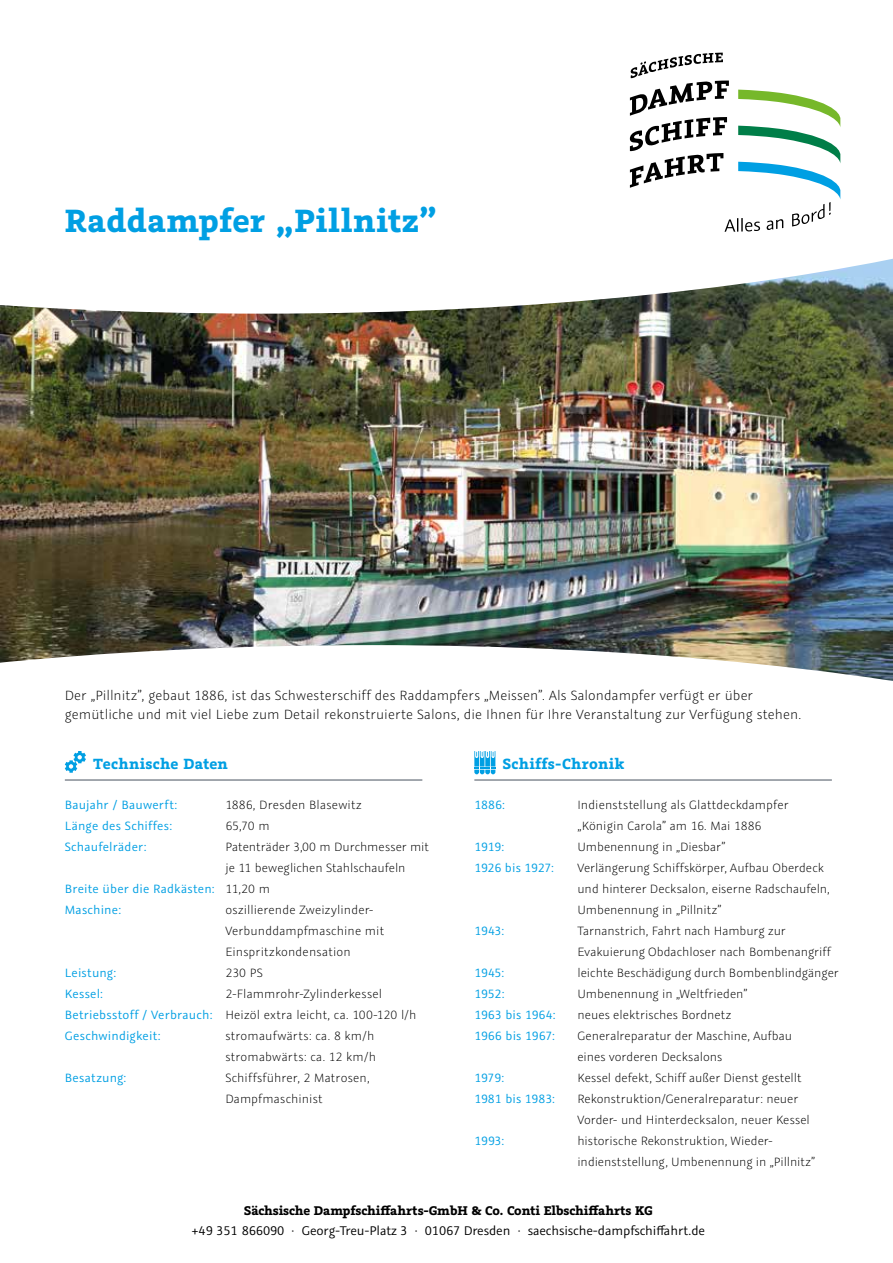
<style>
.page{position:relative;width:893px;height:1263px;background:#fff}
.page>*{position:absolute;margin:0;border:0;box-sizing:border-box;transform-origin:0 0}
.t1{font:700 36px "Graublau Slab";letter-spacing:.015em;color:#009fe3}
.t2{font:700 16.5px "Graublau Slab";letter-spacing:.02em;color:#009fe3}
.t3{font:300 15px/19.5px "Graublau Sans";letter-spacing:.01em;color:#000}
.t4{font:14.1px "Graublau Sans";letter-spacing:-.01em;color:#000}
.t5{font:700 14.1px "Graublau Slab";letter-spacing:-.01em;color:#000}
.t6{font:300 13.5px/21px "Graublau Sans";letter-spacing:.005em;color:#000}
.t7{font:13.5px/21px "Graublau Sans";letter-spacing:.015em;color:#009fe3}
.t8{font:13.5px/21px "Graublau Sans";letter-spacing:-.02em;color:#009fe3}
.t9{font:13.5px/21px "Graublau Sans";letter-spacing:-.01em;color:#009fe3}
</style>
<div class="page">
<img style="left:0;top:314px;width:893px;height:331px">
<svg style="left:0;top:645px;width:893px;height:136px"></svg>
<svg style="left:0;top:52px;width:893px;height:262px"></svg>
<svg style="left:630px;top:53px;width:211px;height:179px"></svg>
<svg style="left:65px;top:751px;width:21px;height:22px"></svg>
<svg style="left:474px;top:751px;width:21px;height:23px"></svg>
<hr style="left:65px;top:780px;width:357px;height:1px;background:#47515f">
<hr style="left:474px;top:780px;width:358px;height:1px;background:#47515f">
<h1 class="t1" style="left:65px;top:197px;width:373px">Raddampfer „Pillnitz”</h1>
<p class="t3" style="left:65px;top:685px;width:738px">Der „Pillnitz”, gebaut 1886, ist das Schwesterschiff des Raddampfers „Meissen”. Als Salondampfer verfügt er über gemütliche und mit viel Liebe zum Detail rekonstruierte Salons, die Ihnen für Ihre Veranstaltung zur Verfügung stehen.</p>
<p class="t2" style="left:93px;top:753px;width:136px">Technische Daten</p>
<p class="t2" style="left:503px;top:753px;width:123px">Schiffs-Chronik</p>
<p class="t7" style="left:65px;top:794px;width:114px">Baujahr / Bauwerft:<br>Länge des Schiffes:<br>Schaufelräder:</p>
<p class="t7" style="left:65px;top:878px;width:151px">Breite über die Radkästen:<br>Maschine:</p>
<p class="t7" style="left:65px;top:962px;width:149px">Leistung:<br>Kessel:<br>Betriebsstoff / Verbrauch:<br>Geschwindigkeit:</p>
<p class="t7" style="left:65px;top:1067px;width:63px">Besatzung:</p>
<p class="t6" style="left:225px;top:794px;width:205px">1886, Dresden Blasewitz<br>65,70 m<br>Patenträder 3,00 m Durchmesser mit je 11 beweglichen Stahlschaufeln<br>11,20 m<br>oszillierende Zweizylinder-<br>Verbunddampfmaschine mit<br>Einspritzkondensation<br>230 PS<br>2-Flammrohr-Zylinderkessel<br>Heizöl extra leicht, ca. 100-120 l/h stromaufwärts: ca. 8 km/h stromabwärts: ca. 12 km/h<br>Schiffsführer, 2 Matrosen,<br>Dampfmaschinist</p>
<p class="t6" style="left:577px;top:794px;width:263px">Indienststellung als Glattdeckdampfer<br>„Königin Carola” am 16. Mai 1886<br>Umbenennung in „Diesbar”<br>Verlängerung Schiffskörper, Aufbau Oberdeck und hinterer Decksalon, eiserne Radschaufeln, Umbenennung in „Pillnitz”<br>Tarnanstrich, Fahrt nach Hamburg zur Evakuierung Obdachloser nach Bombenangriff leichte Beschädigung durch Bombenblindgänger Umbenennung in „Weltfrieden”<br>neues elektrisches Bordnetz<br>Generalreparatur der Maschine, Aufbau<br>eines vorderen Decksalons<br>Kessel defekt, Schiff außer Dienst gestellt Rekonstruktion/Generalreparatur: neuer Vorder- und Hinterdecksalon, neuer Kessel historische Rekonstruktion, Wieder&shy;indienststellung, Umbenennung in „Pillnitz”</p>
<p class="t7" style="left:474px;top:794px;width:32px">1886:</p>
<p class="t8" style="left:474px;top:836px;width:81px">1919:<br>1926 bis 1927:</p>
<p class="t7" style="left:474px;top:920px;width:32px">1943:</p>
<p class="t7" style="left:474px;top:962px;width:83px">1945:<br>1952:<br>1963 bis 1964:<br>1966 bis 1967:</p>
<p class="t9" style="left:474px;top:1067px;width:82px">1979:<br>1981 bis 1983:</p>
<p class="t7" style="left:474px;top:1130px;width:31px">1993:</p>
<p class="t5" style="left:244px;top:1201px;width:410px">Sächsische Dampfschiffahrts-GmbH &amp; Co. Conti Elbschiffahrts KG</p>
<p class="t4" style="left:192px;top:1222px;width:515px">+49 351 866090 · Georg-Treu-Platz 3 · 01067 Dresden · saechsische-dampfschiffahrt.de</p>
</div>
